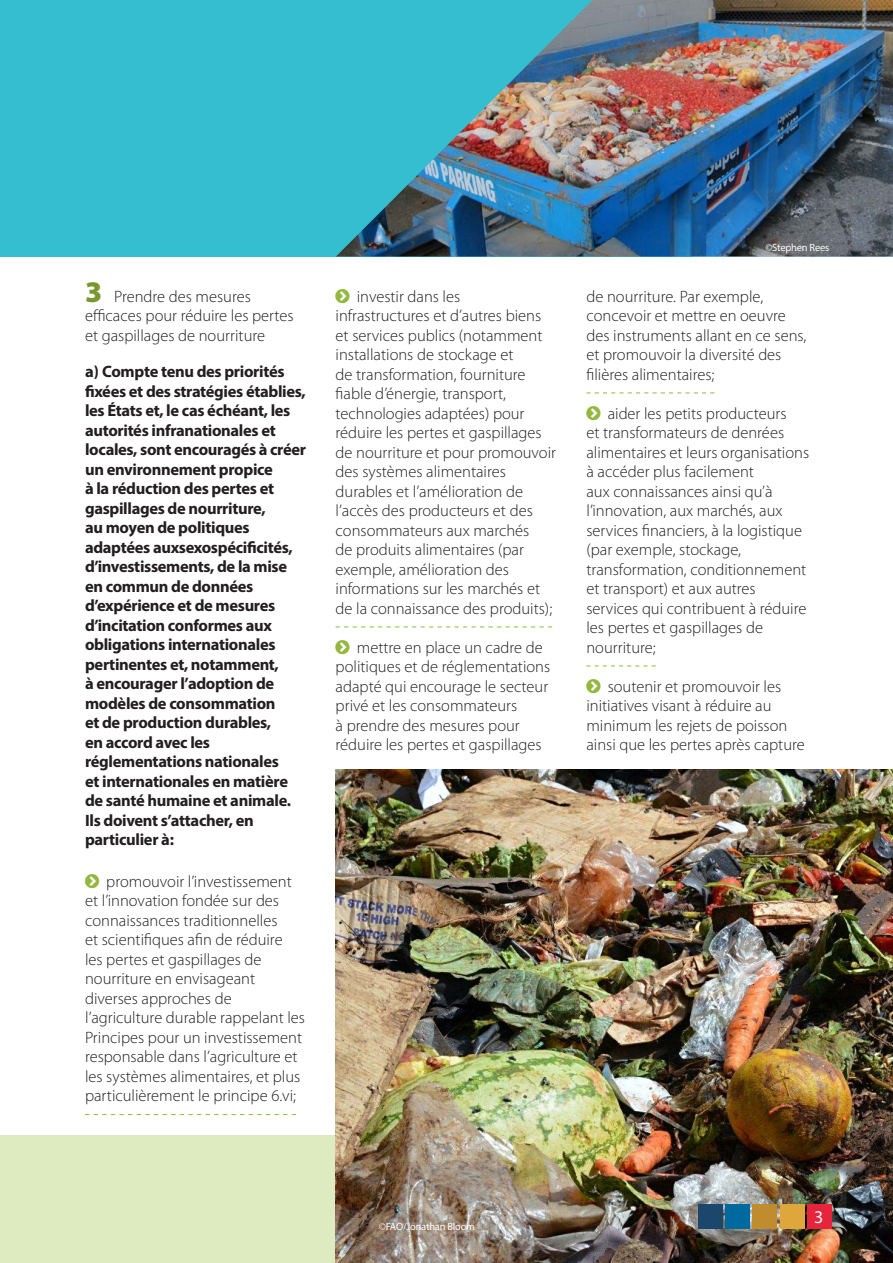
<style>
.page{position:relative;width:893px;height:1263px;background:#fff}
.page>*{position:absolute;margin:0;border:0;box-sizing:border-box;transform-origin:0 0}
.t1{font:18px "Myriad Pro";color:#fff}
.t2{font:300 16.5px/19.5px "Myriad Pro";color:#231f20}
.t3{font:700 16.5px/19.5px "Myriad Pro";letter-spacing:-.02em;color:#231f20}
.t4{font:10.5px "Myriad Pro";letter-spacing:-.02em;color:#fff}
.s1{font-weight:900;font-size:30px;color:#799930}
</style>
<div class="page">
<div style="left:1px;top:1135px;width:892px;height:128px;background:#deeac0"></div>
<div style="left:0;top:0;width:692px;height:256px;background:#35bdd0"></div>
<img style="left:336px;top:770px;width:557px;height:493px">
<div style="left:780px;top:1204px;width:24px;height:24px;background:#dea63b"></div>
<div style="left:726px;top:1204px;width:24px;height:24px;background:#00699e"></div>
<div style="left:698px;top:1204px;width:24px;height:24px;background:#1a476b"></div>
<div style="left:807px;top:1204px;width:24px;height:24px;background:#e6243b"></div>
<div style="left:753px;top:1204px;width:24px;height:24px;background:#bf8c2e"></div>
<svg style="left:336px;top:626px;width:216px;height:1px"></svg>
<svg style="left:586px;top:392px;width:128px;height:1px"></svg>
<svg style="left:586px;top:665px;width:70px;height:1px"></svg>
<svg style="left:85px;top:1114px;width:211px;height:1px"></svg>
<img style="left:336px;top:0;width:557px;height:256px">
<p class="t2" style="left:85px;top:286px;width:210px"><span class="s1">3</span> Prendre des mesures efficaces pour réduire les pertes et gaspillages de nourriture</p>
<p class="t3" style="left:85px;top:361px;width:223px">a) Compte tenu des priorités fixées et des stratégies établies, les États et, le cas échéant, les autorités infranationales et locales, sont encouragés à créer un environnement propice<br>à la réduction des pertes et gaspillages de nourriture,<br>au moyen de politiques adaptées auxsexospécificités, d’investissements, de la mise en commun de données d’expérience et de mesures d’incitation conformes aux obligations internationales pertinentes et, notamment,<br>à encourager l’adoption de modèles de consommation<br>et de production durables,<br>en accord avec les réglementations nationales<br>et internationales en matière de santé humaine et animale.<br>Ils doivent s’attacher, en particulier à:</p>
<p class="t2" style="left:85px;top:871px;width:222px;text-indent:21px">promouvoir l’investissement et l’innovation fondée sur des connaissances traditionnelles<br>et scientifiques afin de réduire<br>les pertes et gaspillages de nourriture en envisageant diverses approches de l’agriculture durable rappelant les<br>Principes pour un investissement responsable dans l’agriculture et les systèmes alimentaires, et plus particulièrement le principe 6.vi;</p>
<p class="t2" style="left:336px;top:286px;width:222px;text-indent:21px">investir dans les infrastructures et d’autres biens et services publics (notamment installations de stockage et<br>de transformation, fourniture fiable d’énergie, transport, technologies adaptées) pour réduire les pertes et gaspillages de nourriture et pour promouvoir des systèmes alimentaires durables et l’amélioration de l’accès des producteurs et des consommateurs aux marchés<br>de produits alimentaires (par exemple, amélioration des informations sur les marchés et de la connaissance des produits);</p>
<p class="t2" style="left:336px;top:637px;width:216px;text-indent:21px">mettre en place un cadre de politiques et de réglementations adapté qui encourage le secteur privé et les consommateurs<br>à prendre des mesures pour réduire les pertes et gaspillages</p>
<p class="t4" style="left:765px;top:241px;width:65px">©Stephen Rees</p>
<p class="t2" style="left:586px;top:286px;width:221px">de nourriture. Par exemple, concevoir et mettre en oeuvre des instruments allant en ce sens, et promouvoir la diversité des filières alimentaires;</p>
<p class="t2" style="left:586px;top:403px;width:224px;text-indent:21px">aider les petits producteurs<br>et transformateurs de denrées alimentaires et leurs organisations à accéder plus facilement<br>aux connaissances ainsi qu’à l’innovation, aux marchés, aux services financiers, à la logistique (par exemple, stockage, transformation, conditionnement et transport) et aux autres services qui contribuent à réduire les pertes et gaspillages de nourriture;</p>
<p class="t2" style="left:586px;top:676px;width:220px;text-indent:21px">soutenir et promouvoir les initiatives visant à réduire au minimum les rejets de poisson ainsi que les pertes après capture</p>
<p class="t4" style="left:379px;top:1220px;width:98px">©FAO/Jonathan Bloom</p>
<p class="t1" style="left:814px;top:1206px;width:11px">3</p>
</div>
